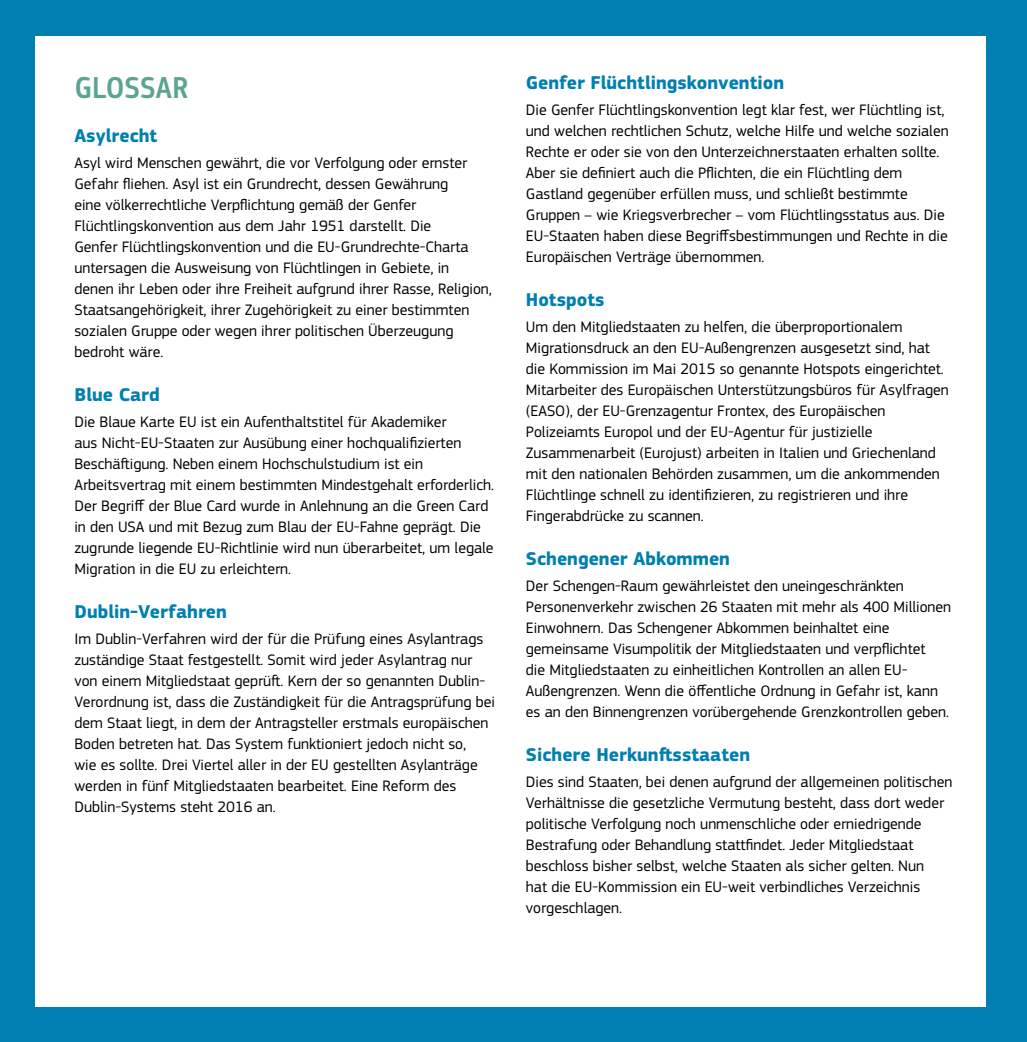
<style>
.page{position:relative;width:1027px;height:1042px;background:#fff}
.page>*{position:absolute;margin:0;border:0;box-sizing:border-box;transform-origin:0 0}
.t1{font:500 31.5px "EC Square Sans Cond Pro";letter-spacing:.02em;color:#5ba494}
.t2{font:700 19.25px "EC Square Sans Pro";color:#007fb0}
.t3{font:15.75px/21px "EC Square Sans Pro";color:#000}
</style>
<div class="page">
<div style="left:0;top:0;width:1026px;height:36px;background:#007fb0"></div>
<div style="left:0;top:0;width:35px;height:1025px;background:#007fb0"></div>
<div style="left:986px;top:0;width:41px;height:1042px;background:#007fb0"></div>
<div style="left:0;top:1007px;width:1026px;height:35px;background:#007fb0"></div>
<h1 class="t1" style="left:75px;top:69px;width:115px">GLOSSAR</h1>
<p class="t2" style="left:74px;top:124px;width:85px">Asylrecht</p>
<p class="t3" style="left:74px;top:153px;width:419px">Asyl wird Menschen gewährt, die vor Verfolgung oder ernster Gefahr fliehen. Asyl ist ein Grundrecht, dessen Gewährung<br>eine völkerrechtliche Verpflichtung gemäß der Genfer Flüchtlingskonvention aus dem Jahr 1951 darstellt. Die<br>Genfer Flüchtlingskonvention und die EU-Grundrechte-Charta untersagen die Ausweisung von Flüchtlingen in Gebiete, in denen ihr Leben oder ihre Freiheit aufgrund ihrer Rasse, Religion, Staatsangehörigkeit, ihrer Zugehörigkeit zu einer bestimmten sozialen Gruppe oder wegen ihrer politischen Überzeugung bedroht wäre.</p>
<p class="t2" style="left:74px;top:383px;width:87px">Blue Card</p>
<p class="t3" style="left:74px;top:412px;width:421px">Die Blaue Karte EU ist ein Aufenthaltstitel für Akademiker<br>aus Nicht-EU-Staaten zur Ausübung einer hochqualifizierten Beschäftigung. Neben einem Hochschulstudium ist ein Arbeitsvertrag mit einem bestimmten Mindestgehalt erforderlich.<br>Der Begriff der Blue Card wurde in Anlehnung an die Green Card in den USA und mit Bezug zum Blau der EU-Fahne geprägt. Die zugrunde liegende EU-Richtlinie wird nun überarbeitet, um legale Migration in die EU zu erleichtern.</p>
<p class="t2" style="left:74px;top:600px;width:154px">Dublin-Verfahren</p>
<p class="t3" style="left:74px;top:629px;width:422px">Im Dublin-Verfahren wird der für die Prüfung eines Asylantrags zuständige Staat festgestellt. Somit wird jeder Asylantrag nur von einem Mitgliedstaat geprüft. Kern der so genannten Dublin-Verordnung ist, dass die Zuständigkeit für die Antragsprüfung bei dem Staat liegt, in dem der Antragsteller erstmals europäischen Boden betreten hat. Das System funktioniert jedoch nicht so,<br>wie es sollte. Drei Viertel aller in der EU gestellten Asylanträge werden in fünf Mitgliedstaaten bearbeitet. Eine Reform des Dublin-Systems steht 2016 an.</p>
<p class="t2" style="left:526px;top:71px;width:260px">Genfer Flüchtlingskonvention</p>
<p class="t3" style="left:526px;top:99px;width:424px">Die Genfer Flüchtlingskonvention legt klar fest, wer Flüchtling ist, und welchen rechtlichen Schutz, welche Hilfe und welche sozialen Rechte er oder sie von den Unterzeichnerstaaten erhalten sollte.<br>Aber sie definiert auch die Pflichten, die ein Flüchtling dem Gastland gegenüber erfüllen muss, und schließt bestimmte Gruppen – wie Kriegsverbrecher – vom Flüchtlingsstatus aus. Die EU-Staaten haben diese Begriffsbestimmungen und Rechte in die Europäischen Verträge übernommen.</p>
<p class="t2" style="left:526px;top:288px;width:80px">Hotspots</p>
<p class="t3" style="left:526px;top:316px;width:424px">Um den Mitgliedstaaten zu helfen, die überproportionalem Migrationsdruck an den EU-Außengrenzen ausgesetzt sind, hat die Kommission im Mai 2015 so genannte Hotspots eingerichtet.<br>Mitarbeiter des Europäischen Unterstützungsbüros für Asylfragen (EASO), der EU-Grenzagentur Frontex, des Europäischen Polizeiamts Europol und der EU-Agentur für justizielle Zusammenarbeit (Eurojust) arbeiten in Italien und Griechenland mit den nationalen Behörden zusammen, um die ankommenden Flüchtlinge schnell zu identifizieren, zu registrieren und ihre Fingerabdrücke zu scannen.</p>
<p class="t2" style="left:526px;top:547px;width:206px">Schengener Abkommen</p>
<p class="t3" style="left:526px;top:575px;width:427px">Der Schengen-Raum gewährleistet den uneingeschränkten Personenverkehr zwischen 26 Staaten mit mehr als 400 Millionen Einwohnern. Das Schengener Abkommen beinhaltet eine gemeinsame Visumpolitik der Mitgliedstaaten und verpflichtet<br>die Mitgliedstaaten zu einheitlichen Kontrollen an allen EU-Außengrenzen. Wenn die öffentliche Ordnung in Gefahr ist, kann es an den Binnengrenzen vorübergehende Grenzkontrollen geben.</p>
<p class="t2" style="left:526px;top:743px;width:226px">Sichere Herkunftsstaaten</p>
<p class="t3" style="left:526px;top:771px;width:428px">Dies sind Staaten, bei denen aufgrund der allgemeinen politischen Verhältnisse die gesetzliche Vermutung besteht, dass dort weder politische Verfolgung noch unmenschliche oder erniedrigende Bestrafung oder Behandlung stattfindet. Jeder Mitgliedstaat beschloss bisher selbst, welche Staaten als sicher gelten. Nun<br>hat die EU-Kommission ein EU-weit verbindliches Verzeichnis vorgeschlagen.</p>
</div>
